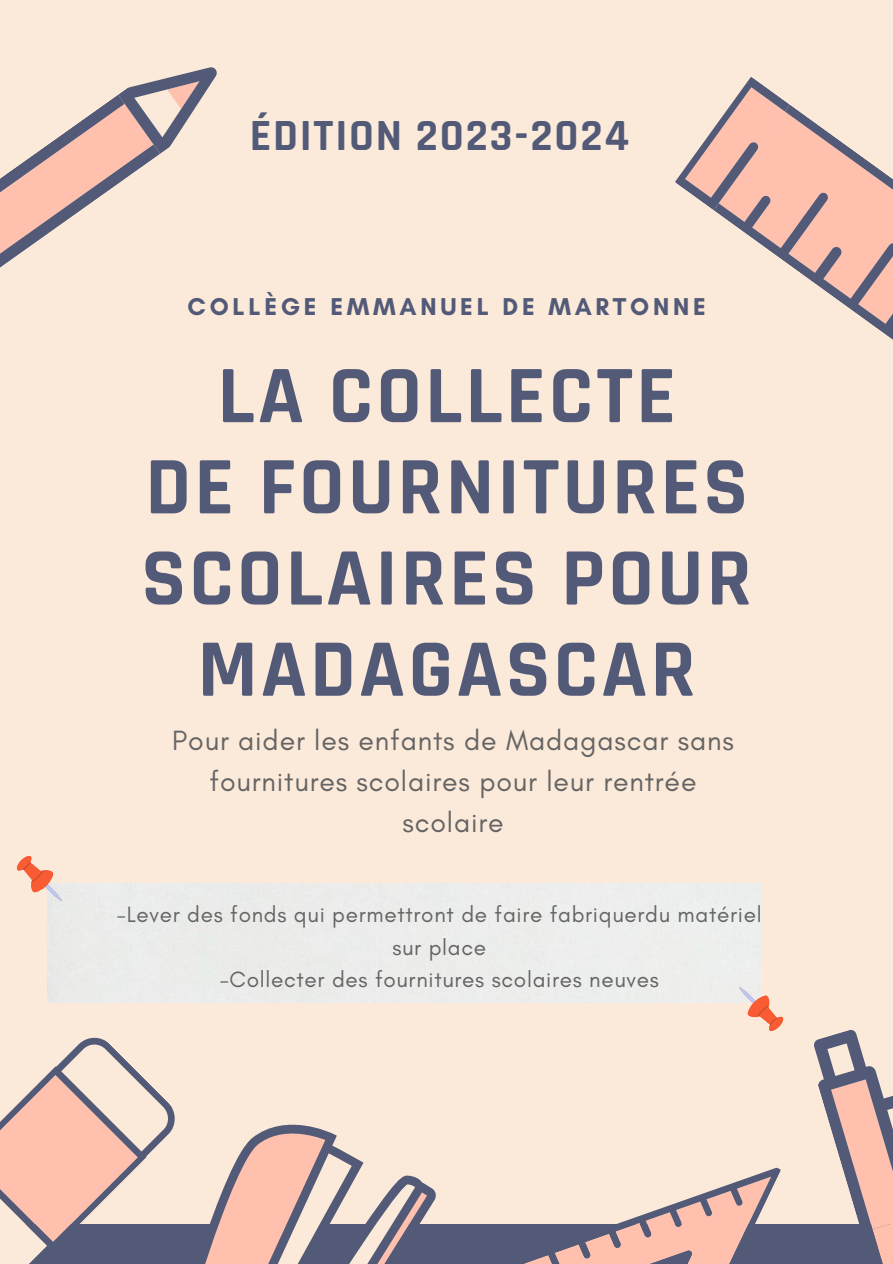
<style>
.page{position:relative;width:893px;height:1264px;background:#fff}
.page>*{position:absolute;margin:0;border:0;box-sizing:border-box;transform-origin:0 0}
.t1{font:700 82.5px "Rajdhani";letter-spacing:.04em;color:#525a78}
.t2{font:700 45px "Rajdhani";letter-spacing:.04em;color:#525a78}
.t3{font:28.35px/40.8px "Glacial Indifference";letter-spacing:.03em;color:#646464;text-align:center}
.t4{font:700 24.75px "Glacial Indifference";letter-spacing:.15em;color:#525a78}
.t5{font:22.5px/32.4px "Glacial Indifference";letter-spacing:.03em;color:#646464;text-align:center}
</style>
<div class="page">
<div style="left:0;top:0;width:892px;height:1263px;background:#fbe9d9"></div>
<svg style="left:675px;top:77px;width:217px;height:262px"></svg>
<svg style="left:0;top:67px;width:217px;height:201px"></svg>
<div style="left:7px;top:1224px;width:885px;height:39px;background:#525a78"></div>
<svg style="left:0;top:1037px;width:436px;height:226px"></svg>
<svg style="left:814px;top:1030px;width:78px;height:233px"></svg>
<svg style="left:526px;top:1167px;width:255px;height:96px"></svg>
<div style="left:47px;top:883px;width:714px;height:119px;background:#ecedec"></div>
<svg style="left:16px;top:856px;width:46px;height:45px"></svg>
<svg style="left:739px;top:986px;width:45px;height:45px"></svg>
<p class="t2" style="left:250px;top:108px;width:380px">ÉDITION 2023-2024</p>
<p class="t4" style="left:188px;top:292px;width:519px">COLLÈGE EMMANUEL DE MARTONNE</p>
<p class="t1" style="left:217px;top:345px;width:459px">LA COLLECTE</p>
<p class="t1" style="left:145px;top:436px;width:604px">DE FOURNITURES</p>
<p class="t1" style="left:141px;top:528px;width:611px">SCOLAIRES POUR</p>
<p class="t1" style="left:198px;top:619px;width:499px">MADAGASCAR</p>
<p class="t3" style="left:172px;top:719px;width:563px">Pour aider les enfants de Madagascar sans</p>
<p class="t3" style="left:209px;top:760px;width:488px">fournitures scolaires pour leur rentrée scolaire</p>
<p class="t5" style="left:117px;top:898px;width:646px">-Lever des fonds qui permettront de faire fabriquerdu matériel sur place</p>
<p class="t5" style="left:220px;top:963px;width:440px">-Collecter des fournitures scolaires neuves</p>
</div>
